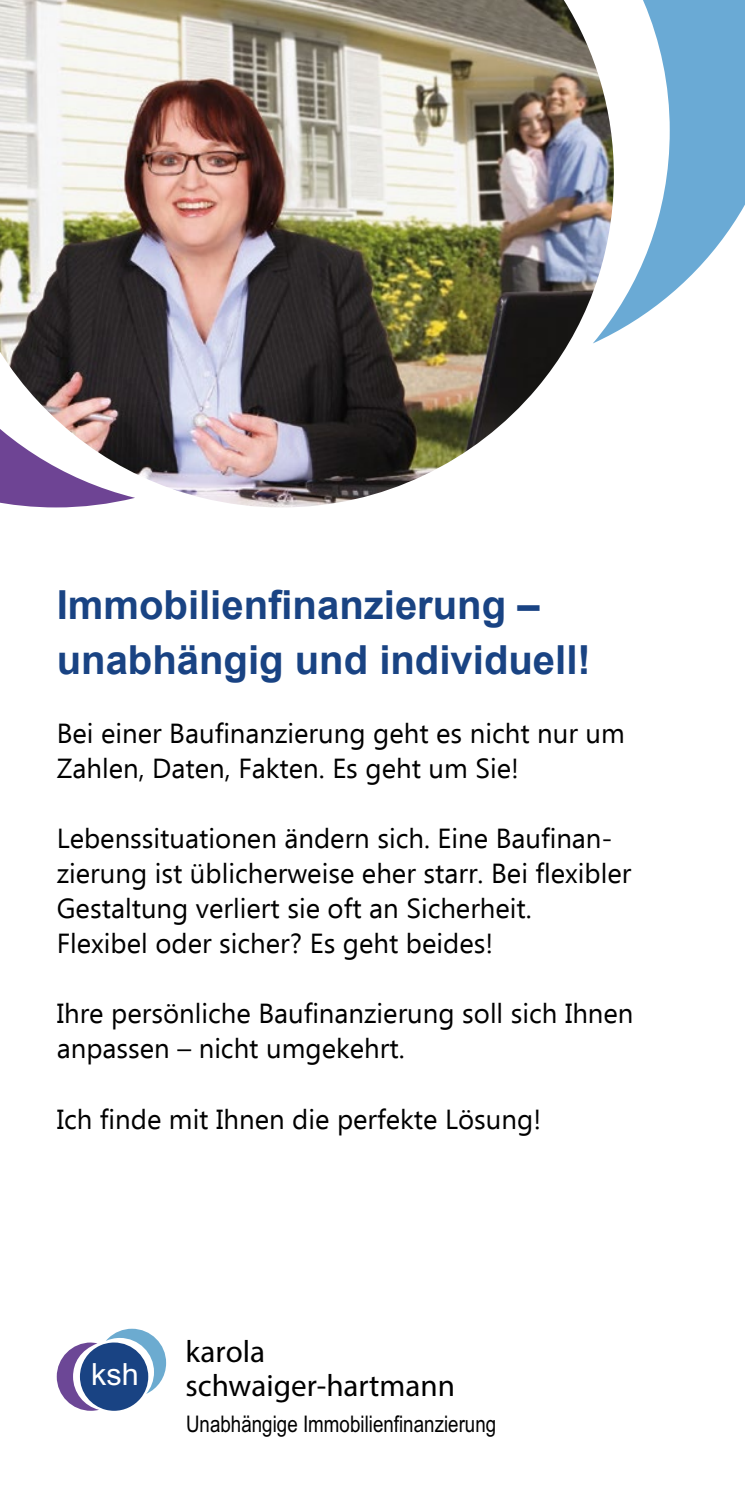
<style>
.page{position:relative;width:745px;height:1489px;background:#fff}
.page>*{position:absolute;margin:0;border:0;box-sizing:border-box;transform-origin:0 0}
.t1{font:700 46.75px "Cordia New";color:#fff}
.t2{font:700 40px/55px "Arial";color:#194383}
.t3{font:31px/34.2px "Myriad Pro";color:#000}
.t4{font:27.5px/35px "Ebrima";color:#000}
.t5{font:23px "Arial Narrow";color:#000}
</style>
<div class="page">
<svg style="left:57px;top:1328px;width:109px;height:82px"></svg>
<svg style="left:613px;top:0;width:131px;height:334px;fill:#6aaad5"></svg>
<img style="left:0;top:0;width:613px;height:507px">
<h2 class="t2" style="left:57px;top:577px;width:535px">Immobilienfinanzierung – unabhängig und individuell!</h2>
<p class="t4" style="left:57px;top:714px;width:569px">Bei einer Baufinanzierung geht es nicht nur um<br>Zahlen, Daten, Fakten. Es geht um Sie!</p>
<p class="t4" style="left:57px;top:819px;width:575px">Lebenssituationen ändern sich. Eine Baufinan&shy;zierung ist üblicherweise eher starr. Bei flexibler Gestaltung verliert sie oft an Sicherheit.<br>Flexibel oder sicher? Es geht beides!</p>
<p class="t4" style="left:57px;top:994px;width:578px">Ihre persönliche Baufinanzierung soll sich Ihnen anpassen – nicht umgekehrt.</p>
<p class="t4" style="left:57px;top:1100px;width:485px">Ich finde mit Ihnen die perfekte Lösung!</p>
<h1 class="t1" style="left:91px;top:1346px;width:49px">ksh</h1>
<p class="t3" style="left:185px;top:1333px;width:271px">karola schwaiger-hartmann</p>
<p class="t5" style="left:186px;top:1406px;width:311px">Unabhängige Immobilienfinanzierung</p>
</div>
